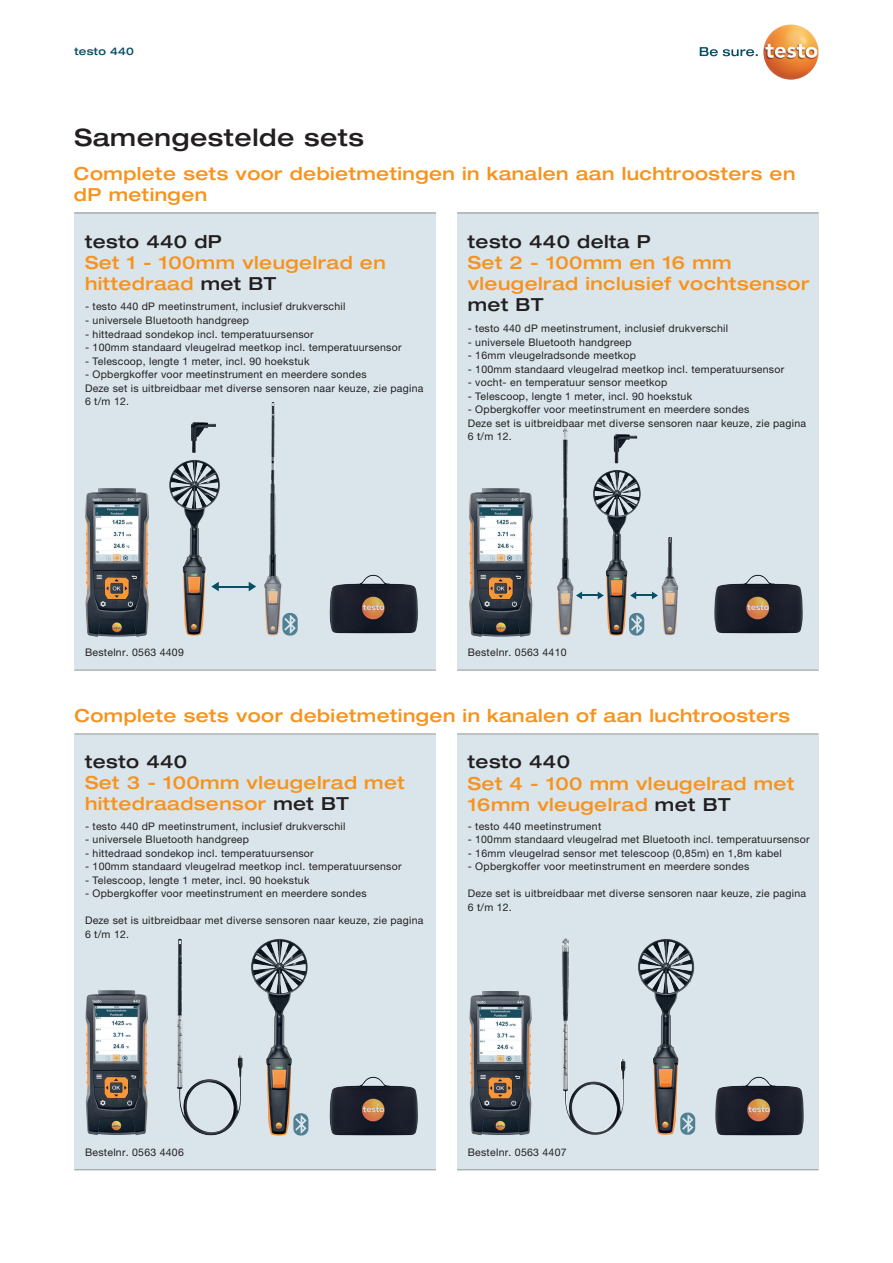
<style>
.page{position:relative;width:893px;height:1263px;background:#fff}
.page>*{position:absolute;margin:0;border:0;box-sizing:border-box;transform-origin:0 0}
.t1{font:500 expanded 24px "Helvetica Neue LTW1 G";letter-spacing:.025em;color:#231f20}
.t2{font:500 expanded 18px/21px "Helvetica Neue LTW1 G";letter-spacing:.025em;color:#f7931d}
.t3{font:500 expanded 18px "Helvetica Neue LTW1 G";letter-spacing:.025em;color:#231f20}
.t4{font:10.5px/13.5px "Helvetica Neue LTW1 G";letter-spacing:.025em;color:#231f20}
.t5{font:500 expanded 10.5px "Helvetica Neue LTW1 G";letter-spacing:.025em;color:#074f64}
.s1{color:#231f20}
</style>
<div class="page">
<svg style="left:700px;top:47px;width:58px;height:9px"></svg>
<img style="left:763px;top:24px;width:56px;height:56px;border-radius:28px">
<div style="left:74px;top:213px;width:362px;height:457px;background:#d9e5eb"></div>
<div style="left:74px;top:733px;width:362px;height:436px;background:#d9e5eb"></div>
<div style="left:457px;top:213px;width:362px;height:457px;background:#d9e5eb"></div>
<div style="left:457px;top:733px;width:362px;height:436px;background:#d9e5eb"></div>
<hr style="left:74px;top:213px;width:362px;height:1px;background:#939598">
<hr style="left:74px;top:733px;width:362px;height:1px;background:#939598">
<hr style="left:457px;top:213px;width:362px;height:1px;background:#939598">
<hr style="left:457px;top:733px;width:362px;height:1px;background:#939598">
<hr style="left:74px;top:670px;width:362px;height:1px;background:#939598">
<hr style="left:74px;top:1169px;width:362px;height:1px;background:#939598">
<hr style="left:457px;top:670px;width:362px;height:1px;background:#939598">
<hr style="left:457px;top:1169px;width:362px;height:1px;background:#939598">
<svg style="left:641px;top:614px;width:3px;height:21px"></svg>
<svg style="left:282px;top:613px;width:16px;height:22px"></svg>
<img style="left:593px;top:470px;width:48px;height:165px">
<img style="left:614px;top:434px;width:23px;height:29px">
<svg style="left:576px;top:592px;width:28px;height:7px"></svg>
<svg style="left:630px;top:592px;width:28px;height:7px"></svg>
<img style="left:662px;top:577px;width:16px;height:58px">
<img style="left:665px;top:537px;width:9px;height:41px">
<img style="left:557px;top:579px;width:16px;height:56px">
<img style="left:563px;top:428px;width:5px;height:130px">
<img style="left:561px;top:558px;width:9px;height:21px">
<img style="left:177px;top:939px;width:66px;height:196px">
<img style="left:251px;top:938px;width:57px;height:197px">
<svg style="left:293px;top:1113px;width:15px;height:22px"></svg>
<img style="left:562px;top:938px;width:63px;height:197px">
<img style="left:638px;top:938px;width:56px;height:197px">
<svg style="left:680px;top:1112px;width:15px;height:23px"></svg>
<img style="left:469px;top:488px;width:64px;height:149px">
<img style="left:85px;top:488px;width:64px;height:149px">
<img style="left:85px;top:990px;width:63px;height:145px">
<img style="left:469px;top:991px;width:63px;height:144px">
<img style="left:329px;top:575px;width:89px;height:58px">
<img style="left:329px;top:1077px;width:89px;height:58px">
<img style="left:715px;top:1077px;width:89px;height:58px">
<img style="left:714px;top:575px;width:89px;height:58px">
<img style="left:169px;top:460px;width:51px;height:176px">
<img style="left:191px;top:422px;width:25px;height:31px">
<svg style="left:211px;top:582px;width:8px;height:9px"></svg>
<svg style="left:249px;top:582px;width:7px;height:9px"></svg>
<hr style="left:218px;top:586px;width:32px;height:1px;background:#074f64">
<img style="left:264px;top:576px;width:17px;height:59px">
<img style="left:270px;top:402px;width:6px;height:152px">
<img style="left:269px;top:554px;width:8px;height:22px">
<p class="t5" style="left:74px;top:44px;width:61px">testo 440</p>
<h1 class="t1" style="left:74px;top:122px;width:291px">Samengestelde sets</h1>
<h2 class="t2" style="left:74px;top:163px;width:723px">Complete sets voor debietmetingen in kanalen aan luchtroosters en dP metingen</h2>
<h2 class="t3" style="left:85px;top:230px;width:138px">testo 440 dP</h2>
<h2 class="t2" style="left:85px;top:251px;width:302px">Set 1 - 100mm vleugelrad en hittedraad <span class="s1">met BT</span></h2>
<p class="t4" style="left:85px;top:300px;width:262px">- testo 440 dP meetinstrument, inclusief drukverschil</p>
<p class="t4" style="left:85px;top:313px;width:165px">- universele Bluetooth handgreep</p>
<p class="t4" style="left:85px;top:327px;width:230px">- hittedraad sondekop incl. temperatuursensor</p>
<p class="t4" style="left:85px;top:340px;width:318px">- 100mm standaard vleugelrad meetkop incl. temperatuursensor</p>
<p class="t4" style="left:85px;top:354px;width:226px">- Telescoop, lengte 1 meter, incl. 90 hoekstuk</p>
<p class="t4" style="left:85px;top:367px;width:340px">- Opbergkoffer voor meetinstrument en meerdere sondes<br>Deze set is uitbreidbaar met diverse sensoren naar keuze, zie pagina<br>6 t/m 12.</p>
<h2 class="t3" style="left:468px;top:230px;width:185px">testo 440 delta P</h2>
<h2 class="t2" style="left:468px;top:251px;width:343px">Set 2 - 100mm en 16 mm vleugelrad inclusief vochtsensor</h2>
<h2 class="t3" style="left:468px;top:293px;width:77px">met BT</h2>
<p class="t4" style="left:468px;top:321px;width:262px">- testo 440 dP meetinstrument, inclusief drukverschil</p>
<p class="t4" style="left:468px;top:335px;width:165px">- universele Bluetooth handgreep</p>
<p class="t4" style="left:468px;top:348px;width:170px">- 16mm vleugelradsonde meetkop</p>
<p class="t4" style="left:468px;top:362px;width:318px">- 100mm standaard vleugelrad meetkop incl. temperatuursensor</p>
<p class="t4" style="left:468px;top:375px;width:201px">- vocht- en temperatuur sensor meetkop</p>
<p class="t4" style="left:468px;top:389px;width:226px">- Telescoop, lengte 1 meter, incl. 90 hoekstuk</p>
<p class="t4" style="left:468px;top:402px;width:340px">- Opbergkoffer voor meetinstrument en meerdere sondes<br>Deze set is uitbreidbaar met diverse sensoren naar keuze, zie pagina<br>6 t/m 12.</p>
<p class="t4" style="left:85px;top:645px;width:100px">Bestelnr. 0563 4409</p>
<p class="t4" style="left:468px;top:645px;width:100px">Bestelnr. 0563 4410</p>
<h2 class="t2" style="left:74px;top:704px;width:717px">Complete sets voor debietmetingen in kanalen of aan luchtroosters</h2>
<h2 class="t3" style="left:85px;top:750px;width:104px">testo 440</h2>
<h2 class="t2" style="left:85px;top:772px;width:321px">Set 3 - 100mm vleugelrad met hittedraadsensor <span class="s1">met BT</span></h2>
<p class="t4" style="left:85px;top:819px;width:262px">- testo 440 dP meetinstrument, inclusief drukverschil</p>
<p class="t4" style="left:85px;top:832px;width:165px">- universele Bluetooth handgreep</p>
<p class="t4" style="left:85px;top:846px;width:230px">- hittedraad sondekop incl. temperatuursensor</p>
<p class="t4" style="left:85px;top:859px;width:318px">- 100mm standaard vleugelrad meetkop incl. temperatuursensor</p>
<p class="t4" style="left:85px;top:873px;width:226px">- Telescoop, lengte 1 meter, incl. 90 hoekstuk</p>
<p class="t4" style="left:85px;top:886px;width:283px">- Opbergkoffer voor meetinstrument en meerdere sondes</p>
<p class="t4" style="left:85px;top:913px;width:340px">Deze set is uitbreidbaar met diverse sensoren naar keuze, zie pagina<br>6 t/m 12.</p>
<h2 class="t3" style="left:468px;top:750px;width:104px">testo 440</h2>
<h2 class="t2" style="left:468px;top:772px;width:328px">Set 4 - 100 mm vleugelrad met<br>16mm vleugelrad <span class="s1">met BT</span></h2>
<p class="t4" style="left:468px;top:819px;width:135px">- testo 440 meetinstrument</p>
<p class="t4" style="left:468px;top:832px;width:343px">- 100mm standaard vleugelrad met Bluetooth incl. temperatuursensor</p>
<p class="t4" style="left:468px;top:846px;width:316px">- 16mm vleugelrad sensor met telescoop (0,85m) en 1,8m kabel</p>
<p class="t4" style="left:468px;top:859px;width:283px">- Opbergkoffer voor meetinstrument en meerdere sondes</p>
<p class="t4" style="left:468px;top:886px;width:340px">Deze set is uitbreidbaar met diverse sensoren naar keuze, zie pagina<br>6 t/m 12.</p>
<p class="t4" style="left:85px;top:1145px;width:100px">Bestelnr. 0563 4406</p>
<p class="t4" style="left:468px;top:1145px;width:100px">Bestelnr. 0563 4407</p>
</div>
